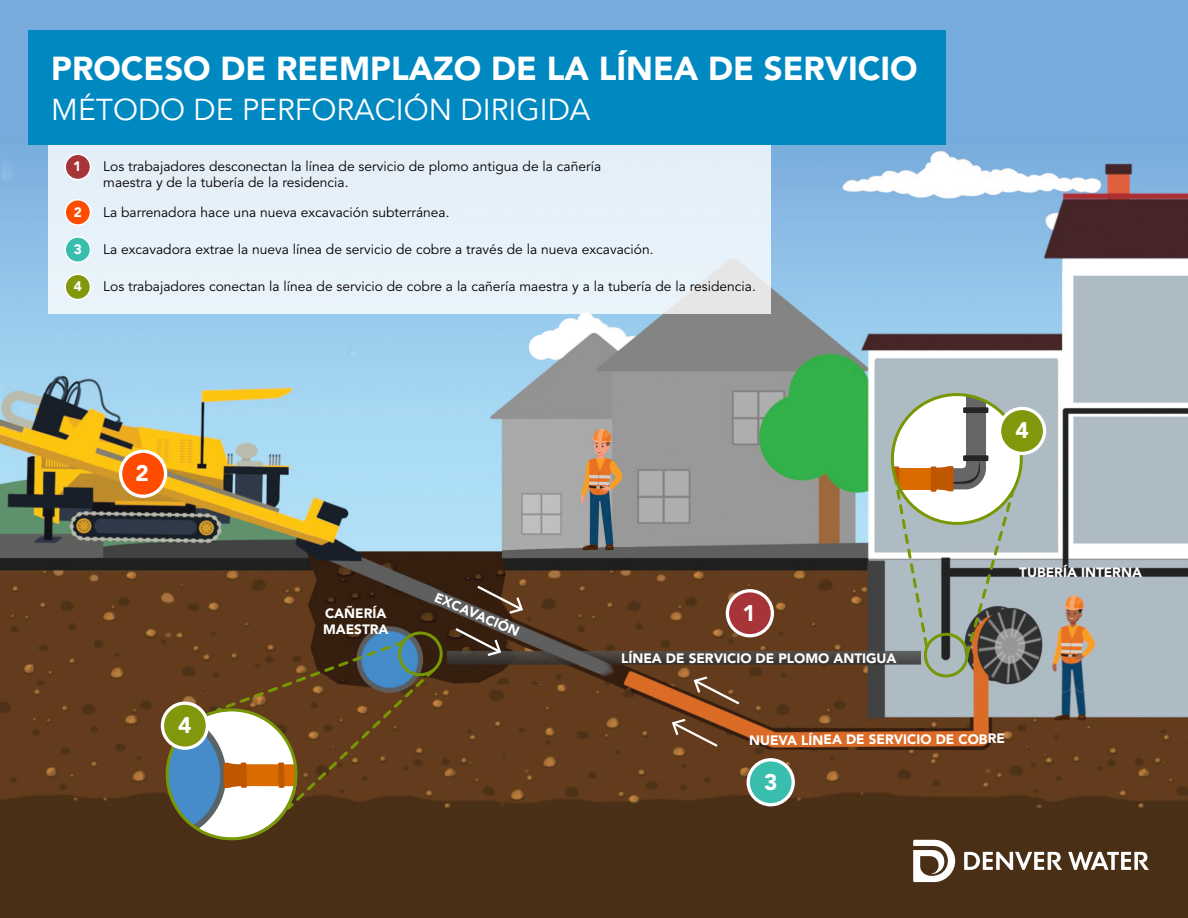
<style>
.page{position:relative;width:1188px;height:918px;background:#fff}
.page>*{position:absolute;margin:0;border:0;box-sizing:border-box;transform-origin:0 0}
.t1{font:900 33px "Avenir LT Std";color:#fff}
.t2{font:30px "Avenir LT Std";color:#fff}
.t3{font:900 22.5px "Avenir LT Std";color:#fff}
.t4{font:13.8px/16.6px "Avenir LT Std";color:#000}
.t5{font:900 13.65px "Avenir LT Std";color:#fff}
.t6{font:900 13.5px/16.2px "Avenir LT Std";color:#fff}
</style>
<div class="page">
<img style="left:0;top:0;width:1188px;height:918px">
<svg style="left:964px;top:852px;width:98px;height:18px"></svg>
<svg style="left:1068px;top:852px;width:81px;height:18px"></svg>
<svg style="left:913px;top:840px;width:42px;height:42px"></svg>
<svg style="left:693px;top:676px;width:49px;height:30px"></svg>
<svg style="left:671px;top:719px;width:49px;height:30px"></svg>
<svg style="left:453px;top:626px;width:49px;height:30px"></svg>
<svg style="left:475px;top:584px;width:49px;height:30px"></svg>
<div style="left:398px;top:632px;width:45px;height:44px;border:3px solid #789704;border-radius:50%"></div>
<div style="left:924px;top:633px;width:45px;height:44px;border:3px solid #789704;border-radius:50%"></div>
<svg style="left:119px;top:450px;width:48px;height:48px"></svg>
<svg style="left:726px;top:589px;width:48px;height:48px"></svg>
<svg style="left:747px;top:758px;width:48px;height:48px;background:#67af9f"></svg>
<svg style="left:161px;top:638px;width:277px;height:202px;background:#726046"></svg>
<svg style="left:890px;top:395px;width:156px;height:264px"></svg>
<div style="left:49px;top:145px;width:722px;height:168px;background:#e7f1f9"></div>
<div style="left:65px;top:154px;width:25px;height:26px;background:#a63439;border-radius:50%"></div>
<div style="left:64px;top:154px;width:27px;height:26px;border:2px solid #fff;border-radius:50%"></div>
<div style="left:65px;top:200px;width:25px;height:25px;background:#ff4c00;border-radius:50%"></div>
<div style="left:64px;top:199px;width:27px;height:27px;border:2px solid #fff;border-radius:50%"></div>
<div style="left:65px;top:237px;width:25px;height:25px;background:#39beae;border-radius:50%"></div>
<div style="left:64px;top:236px;width:27px;height:27px;border:2px solid #fff;border-radius:50%"></div>
<div style="left:65px;top:274px;width:25px;height:26px;background:#81980d;border-radius:50%"></div>
<div style="left:64px;top:274px;width:27px;height:26px;border:2px solid #fff;border-radius:50%"></div>
<div style="left:29px;top:30px;width:917px;height:115px;background:#0089c1"></div>
<h1 class="t1" style="left:51px;top:49px;width:868px">PROCESO DE REEMPLAZO DE LA LÍNEA DE SERVICIO</h1>
<h2 class="t2" style="left:51px;top:92px;width:541px">MÉTODO DE PERFORACIÓN DIRIGIDA</h2>
<p class="t4" style="left:103px;top:158px;width:499px">Los trabajadores desconectan la línea de servicio de plomo antigua de la cañería maestra y de la tubería de la residencia.</p>
<p class="t4" style="left:103px;top:204px;width:348px">La barrenadora hace una nueva excavación subterránea.</p>
<p class="t4" style="left:103px;top:241px;width:552px">La excavadora extrae la nueva línea de servicio de cobre a través de la nueva excavación.</p>
<p class="t5" style="left:73px;top:158px;width:10px">1</p>
<p class="t5" style="left:74px;top:204px;width:10px">2</p>
<p class="t5" style="left:74px;top:241px;width:10px">3</p>
<p class="t5" style="left:74px;top:278px;width:10px">4</p>
<p class="t4" style="left:103px;top:279px;width:654px">Los trabajadores conectan la línea de servicio de cobre a la cañería maestra y a la tubería de la residencia.</p>
<h3 class="t3" style="left:136px;top:460px;width:15px">2</h3>
<h3 class="t3" style="left:178px;top:712px;width:15px">4</h3>
<p class="t6" style="left:323px;top:605px;width:67px">CAÑERÍA<br>MAESTRA</p>
<p class="t6" style="left:438px;top:589px;width:92px;rotate:23deg">EXCAVACIÓN</p>
<h3 class="t3" style="left:1015px;top:417px;width:15px">4</h3>
<h3 class="t3" style="left:742px;top:599px;width:15px">1</h3>
<p class="t6" style="left:621px;top:650px;width:277px">LÍNEA DE SERVICIO DE PLOMO ANTIGUA</p>
<p class="t6" style="left:1019px;top:564px;width:124px">TUBERÍA INTERNA</p>
<p class="t6" style="left:749px;top:731px;width:257px">NUEVA LÍNEA DE SERVICIO DE COBRE</p>
<h3 class="t3" style="left:764px;top:768px;width:15px">3</h3>
</div>
